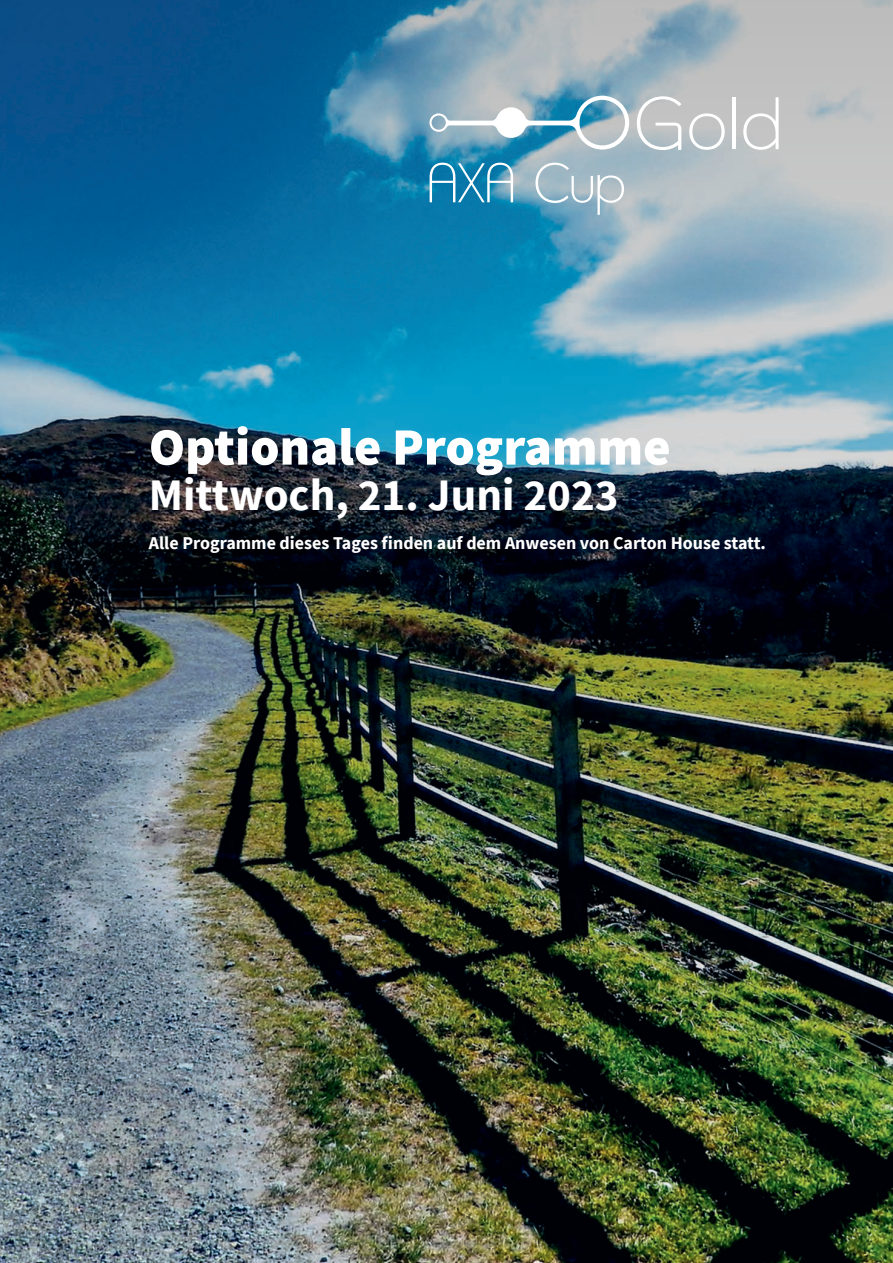
<style>
.page{position:relative;width:893px;height:1263px;background:#fff}
.page>*{position:absolute;margin:0;border:0;box-sizing:border-box;transform-origin:0 0}
.t1{font:900 52.5px "Source Sans Pro";color:#fff}
.t2{font:700 45px "Source Sans Pro";color:#fff}
.t3{font:700 18px "Source Sans Pro";color:#fff}
</style>
<div class="page">
<img style="left:0;top:0;width:893px;height:1263px">
<svg style="left:637px;top:96px;width:44px;height:54px"></svg>
<svg style="left:689px;top:113px;width:36px;height:37px"></svg>
<hr style="left:732px;top:97px;width:3px;height:52px;background:#fff">
<svg style="left:743px;top:97px;width:36px;height:53px"></svg>
<svg style="left:429px;top:96px;width:200px;height:54px"></svg>
<svg style="left:430px;top:163px;width:194px;height:52px;background:#6ea8c1"></svg>
<h1 class="t1" style="left:149px;top:411px;width:523px">Optionale Programme</h1>
<h2 class="t2" style="left:149px;top:464px;width:471px">Mittwoch, 21. Juni 2023</h2>
<p class="t3" style="left:149px;top:531px;width:618px">Alle Programme dieses Tages finden auf dem Anwesen von Carton House statt.</p>
</div>
